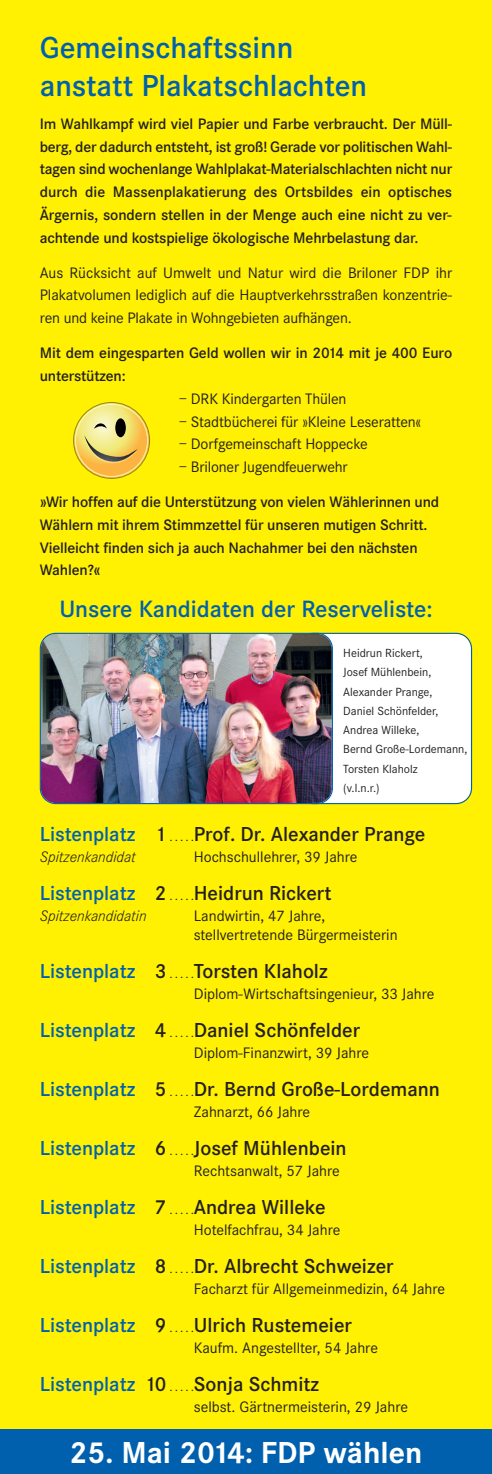
<style>
.page{position:relative;width:492px;height:1474px;background:#fff}
.page>*{position:absolute;margin:0;border:0;box-sizing:border-box;transform-origin:0 0}
.t1{font:600 31.5px/37.8px "Corporate S";color:#0160ae}
.t2{font:700 31.5px "Corporate S";color:#fff}
.t3{font:600 24.5px "Corporate S";color:#0160ae}
.t4{font:600 21px "Corporate S";color:#231f20}
.t5{font:600 15.75px/22.8px "Corporate S";letter-spacing:-.01em;color:#231f20}
.t6{font:15.75px/22.8px "Corporate S";color:#231f20;text-align:justify}
.t7{font:italic 300 15.75px "Corporate S";color:#231f20}
.t8{font:12.25px/19.2px "Corporate S";color:#231f20}
.s1{color:#0160ae}
.s2{font-size:10.5px}
</style>
<div class="page">
<div style="left:0;top:0;width:491px;height:1458px;background:#fff101"></div>
<div style="left:0;top:1429px;width:491px;height:44px;background:#0160ae"></div>
<div style="left:332px;top:632px;width:139px;height:172px;background:#fff"></div>
<img style="left:40px;top:632px;width:292px;height:172px">
<svg style="left:73px;top:402px;width:77px;height:77px"></svg>
<h1 class="t1" style="left:40px;top:29px;width:328px">Gemeinschaftssinn anstatt Plakatschlachten</h1>
<p class="t5" style="left:40px;top:112px;width:413px;text-align:justify">Im Wahlkampf wird viel Papier und Farbe verbraucht. Der Müll&shy;berg, der dadurch entsteht, ist groß! Gerade vor politischen Wahl&shy;tagen sind wochenlange Wahlplakat-Materialschlachten nicht nur durch die Massenplakatierung des Ortsbildes ein optisches Ärgernis, sondern stellen in der Menge auch eine nicht zu ver&shy;achtende und kostspielige ökologische Mehrbelastung dar.</p>
<p class="t6" style="left:40px;top:261px;width:413px">Aus Rücksicht auf Umwelt und Natur wird die Briloner FDP ihr Plakatvolumen lediglich auf die Hauptverkehrsstraßen konzentrie&shy;ren und keine Plakate in Wohngebieten aufhängen.</p>
<p class="t5" style="left:40px;top:341px;width:413px">Mit dem eingesparten Geld wollen wir in 2014 mit je 400 Euro unterstützen:</p>
<p class="t6" style="left:179px;top:387px;width:169px">– DRK Kindergarten Thülen</p>
<p class="t6" style="left:179px;top:410px;width:244px">– Stadtbücherei für »Kleine Leseratten«</p>
<p class="t6" style="left:179px;top:432px;width:190px">– Dorfgemeinschaft Hoppecke</p>
<p class="t6" style="left:179px;top:455px;width:170px">– Briloner Jugendfeuerwehr</p>
<p class="t5" style="left:40px;top:490px;width:400px">»Wir hoffen auf die Unterstützung von vielen Wählerinnen und Wählern mit ihrem Stimmzettel für unseren mutigen Schritt.<br>Vielleicht finden sich ja auch Nachahmer bei den nächsten Wahlen?«</p>
<h2 class="t3" style="left:59px;top:594px;width:374px">Unsere Kandidaten der Reserveliste:</h2>
<p class="t8" style="left:343px;top:643px;width:125px">Heidrun Rickert,<br>Josef Mühlenbein,<br>Alexander Prange,<br>Daniel Schönfelder,<br>Andrea Willeke,<br>Bernd Große-Lordemann,<br>Torsten Klaholz<br>(v.l.n.r.)</p>
<h3 class="t4" style="left:40px;top:821px;width:386px"><span class="s1">Listenplatz</span> 1 <span class="s2">. . . . .</span>Prof. Dr. Alexander Prange</h3>
<p class="t7" style="left:40px;top:847px;width:97px">Spitzenkandidat</p>
<p class="t6" style="left:193px;top:845px;width:165px">Hochschullehrer, 39 Jahre</p>
<h3 class="t4" style="left:40px;top:880px;width:293px"><span class="s1">Listenplatz</span> 2 <span class="s2">. . . . .</span>Heidrun Rickert</h3>
<p class="t7" style="left:40px;top:906px;width:108px">Spitzenkandidatin</p>
<p class="t6" style="left:193px;top:906px;width:205px;line-height:18.9px">Landwirtin, 47 Jahre, stellvertretende Bürgermeisterin</p>
<h3 class="t4" style="left:40px;top:958px;width:289px"><span class="s1">Listenplatz</span> 3 <span class="s2">. . . . .</span>Torsten Klaholz</h3>
<p class="t6" style="left:193px;top:982px;width:242px">Diplom-Wirtschaftsingenieur, 33 Jahre</p>
<h3 class="t4" style="left:40px;top:1017px;width:321px"><span class="s1">Listenplatz</span> 4 <span class="s2">. . . . .</span>Daniel Schönfelder</h3>
<p class="t6" style="left:193px;top:1041px;width:177px">Diplom-Finanzwirt, 39 Jahre</p>
<h3 class="t4" style="left:40px;top:1076px;width:401px"><span class="s1">Listenplatz</span> 5 <span class="s2">. . . . .</span>Dr. Bernd Große-Lordemann</h3>
<p class="t6" style="left:193px;top:1100px;width:118px">Zahnarzt, 66 Jahre</p>
<h3 class="t4" style="left:40px;top:1135px;width:308px"><span class="s1">Listenplatz</span> 6 <span class="s2">. . . . .</span>Josef Mühlenbein</h3>
<p class="t6" style="left:193px;top:1159px;width:147px">Rechtsanwalt, 57 Jahre</p>
<h3 class="t4" style="left:40px;top:1194px;width:287px"><span class="s1">Listenplatz</span> 7 <span class="s2">. . . . .</span>Andrea Willeke</h3>
<p class="t6" style="left:193px;top:1218px;width:148px">Hotelfachfrau, 34 Jahre</p>
<h3 class="t4" style="left:40px;top:1253px;width:355px"><span class="s1">Listenplatz</span> 8 <span class="s2">. . . . .</span>Dr. Albrecht Schweizer</h3>
<p class="t6" style="left:193px;top:1277px;width:253px">Facharzt für Allgemeinmedizin, 64 Jahre</p>
<h3 class="t4" style="left:40px;top:1312px;width:313px"><span class="s1">Listenplatz</span> 9 <span class="s2">. . . . .</span>Ulrich Rustemeier</h3>
<p class="t6" style="left:193px;top:1336px;width:185px">Kaufm. Angestellter, 54 Jahre</p>
<h3 class="t4" style="left:40px;top:1371px;width:280px"><span class="s1">Listenplatz</span> 10 <span class="s2">. . . . .</span>Sonja Schmitz</h3>
<p class="t6" style="left:193px;top:1395px;width:215px">selbst. Gärtnermeisterin, 29 Jahre</p>
<h1 class="t2" style="left:70px;top:1433px;width:354px">25. Mai 2014: FDP wählen</h1>
</div>
